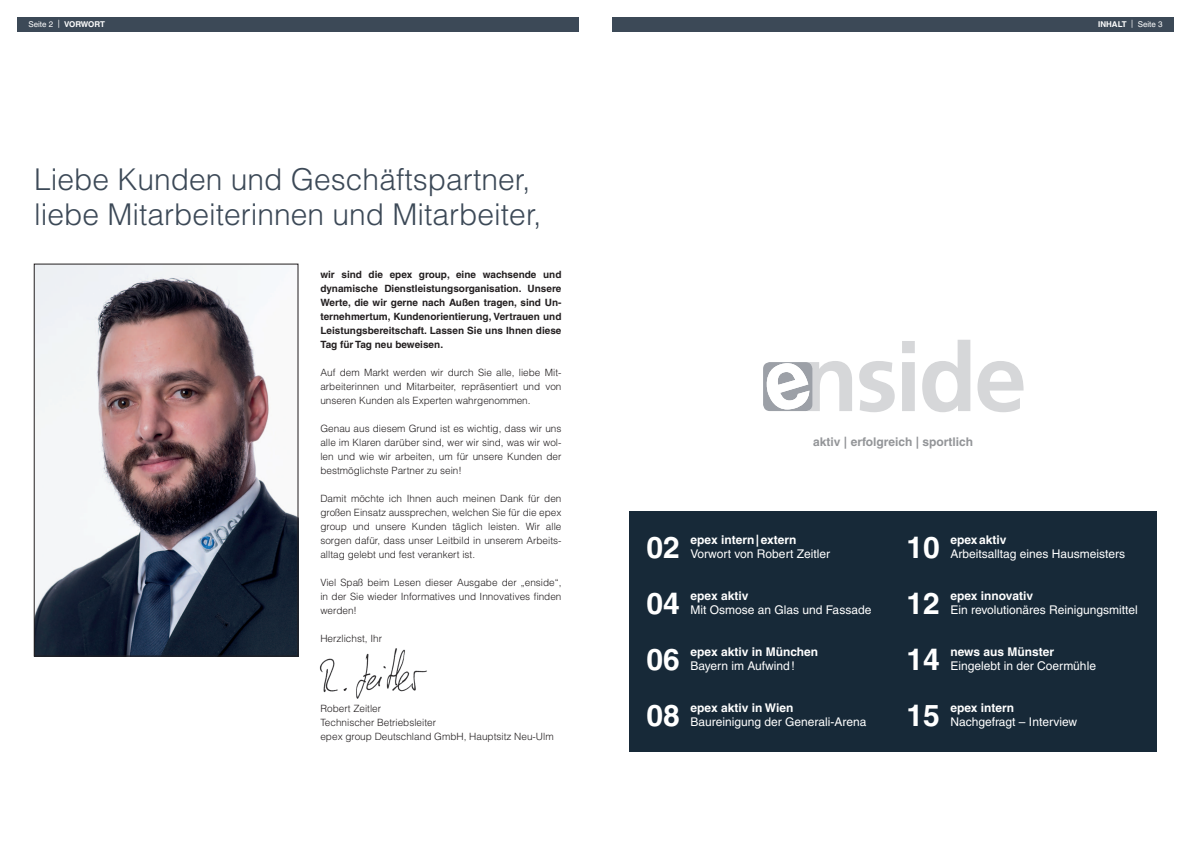
<style>
.page{position:relative;width:1191px;height:842px;background:#fff}
.page>*{position:absolute;margin:0;border:0;box-sizing:border-box;transform-origin:0 0}
.t1{font:300 30px/35px "Helvetica LT";color:#3c4957}
.t2{font:700 30px/56px "Helvetica LT";color:#fff;text-align:justify}
.t3{font:12px "Helvetica LT";color:#fff}
.t4{font:700 12px "Helvetica LT";color:#fff}
.t5{font:700 12px "Helvetica LT";color:#939598}
.t6{font:300 10px/14px "Helvetica LT";color:#231f20;text-align:justify}
.t7{font:700 10px/14px "Helvetica LT";color:#231f20;text-align:justify}
.t8{font:8px "Helvetica LT";color:#fff}
.s1{font-weight:700}
</style>
<div class="page">
<div style="left:17px;top:17px;width:561px;height:14px;background:#3c4957"></div>
<img style="left:36px;top:266px;width:260px;height:388px">
<div style="left:34px;top:264px;width:264px;height:392px;border:1px solid #231f20"></div>
<img style="left:320px;top:648px;width:107px;height:51px">
<div style="left:612px;top:17px;width:562px;height:14px;background:#3c4957"></div>
<div style="left:629px;top:512px;width:528px;height:240px;background:#172938"></div>
<svg style="left:763px;top:340px;width:260px;height:72px"></svg>
<p class="t8" style="left:28px;top:21px;width:78px">Seite 2 | <span class="s1">VORWORT</span></p>
<h1 class="t1" style="left:34px;top:164px;width:509px">Liebe Kunden und Geschäftspartner, liebe Mitarbeiterinnen und Mitarbeiter,</h1>
<p class="t7" style="left:320px;top:269px;width:242px">wir sind die epex group, eine wachsende und dynamische Dienstleistungsorganisation. Unsere Werte, die wir gerne nach Außen tragen, sind Un&shy;ternehmertum, Kundenorientierung, Vertrauen und Leistungsbereitschaft. Lassen Sie uns Ihnen diese Tag für Tag neu beweisen.</p>
<p class="t6" style="left:320px;top:366px;width:242px">Auf dem Markt werden wir durch Sie alle, liebe Mit&shy;arbeiterinnen und Mitarbeiter, repräsentiert und von unseren Kunden als Experten wahrgenommen.</p>
<p class="t6" style="left:320px;top:422px;width:242px">Genau aus diesem Grund ist es wichtig, dass wir uns alle im Klaren darüber sind, wer wir sind, was wir wol&shy;len und wie wir arbeiten, um für unsere Kunden der bestmöglichste Partner zu sein!</p>
<p class="t6" style="left:320px;top:492px;width:242px">Damit möchte ich Ihnen auch meinen Dank für den großen Einsatz aussprechen, welchen Sie für die epex group und unsere Kunden täglich leisten. Wir alle sorgen dafür, dass unser Leitbild in unserem Arbeits&shy;alltag gelebt und fest verankert ist.</p>
<p class="t6" style="left:320px;top:576px;width:242px">Viel Spaß beim Lesen dieser Ausgabe der „enside“, in der Sie wieder Informatives und Innovatives finden werden!</p>
<p class="t6" style="left:320px;top:632px;width:63px">Herzlichst, Ihr</p>
<p class="t6" style="left:320px;top:702px;width:235px;text-align:left">Robert Zeitler<br>Technischer Betriebsleiter<br>epex group Deutschland GmbH, Hauptsitz Neu-Ulm</p>
<p class="t8" style="left:1098px;top:21px;width:66px"><span class="s1">INHALT</span> | Seite 3</p>
<p class="t5" style="left:813px;top:437px;width:161px">aktiv | erfolgreich | sportlich</p>
<p class="t4" style="left:690px;top:535px;width:108px">epex intern | extern</p>
<p class="t3" style="left:690px;top:549px;width:141px">Vorwort von Robert Zeitler</p>
<p class="t4" style="left:690px;top:591px;width:59px">epex aktiv</p>
<p class="t3" style="left:690px;top:605px;width:182px">Mit Osmose an Glas und Fassade</p>
<p class="t4" style="left:690px;top:647px;width:129px">epex aktiv in München</p>
<p class="t3" style="left:690px;top:661px;width:106px">Bayern im Aufwind !</p>
<p class="t4" style="left:690px;top:703px;width:104px">epex aktiv in Wien</p>
<p class="t3" style="left:690px;top:717px;width:177px">Baureinigung der Generali-Arena</p>
<h1 class="t2" style="left:646px;top:523px;width:35px">02<br>04<br>06</h1>
<p class="t4" style="left:950px;top:535px;width:58px">epex aktiv</p>
<h1 class="t2" style="left:906px;top:523px;width:35px">10</h1>
<p class="t3" style="left:950px;top:549px;width:176px">Arbeitsalltag eines Hausmeisters</p>
<p class="t4" style="left:950px;top:591px;width:84px">epex innovativ</p>
<p class="t3" style="left:950px;top:605px;width:189px">Ein revolutionäres Reinigungsmittel</p>
<p class="t4" style="left:950px;top:647px;width:105px">news aus Münster</p>
<p class="t3" style="left:950px;top:661px;width:147px">Eingelebt in der Coermühle</p>
<p class="t4" style="left:950px;top:703px;width:65px">epex intern</p>
<p class="t3" style="left:950px;top:717px;width:128px">Nachgefragt – Interview</p>
<h1 class="t2" style="left:906px;top:579px;width:35px">12<br>14<br>15</h1>
<h1 class="t2" style="left:646px;top:691px;width:35px">08</h1>
</div>
